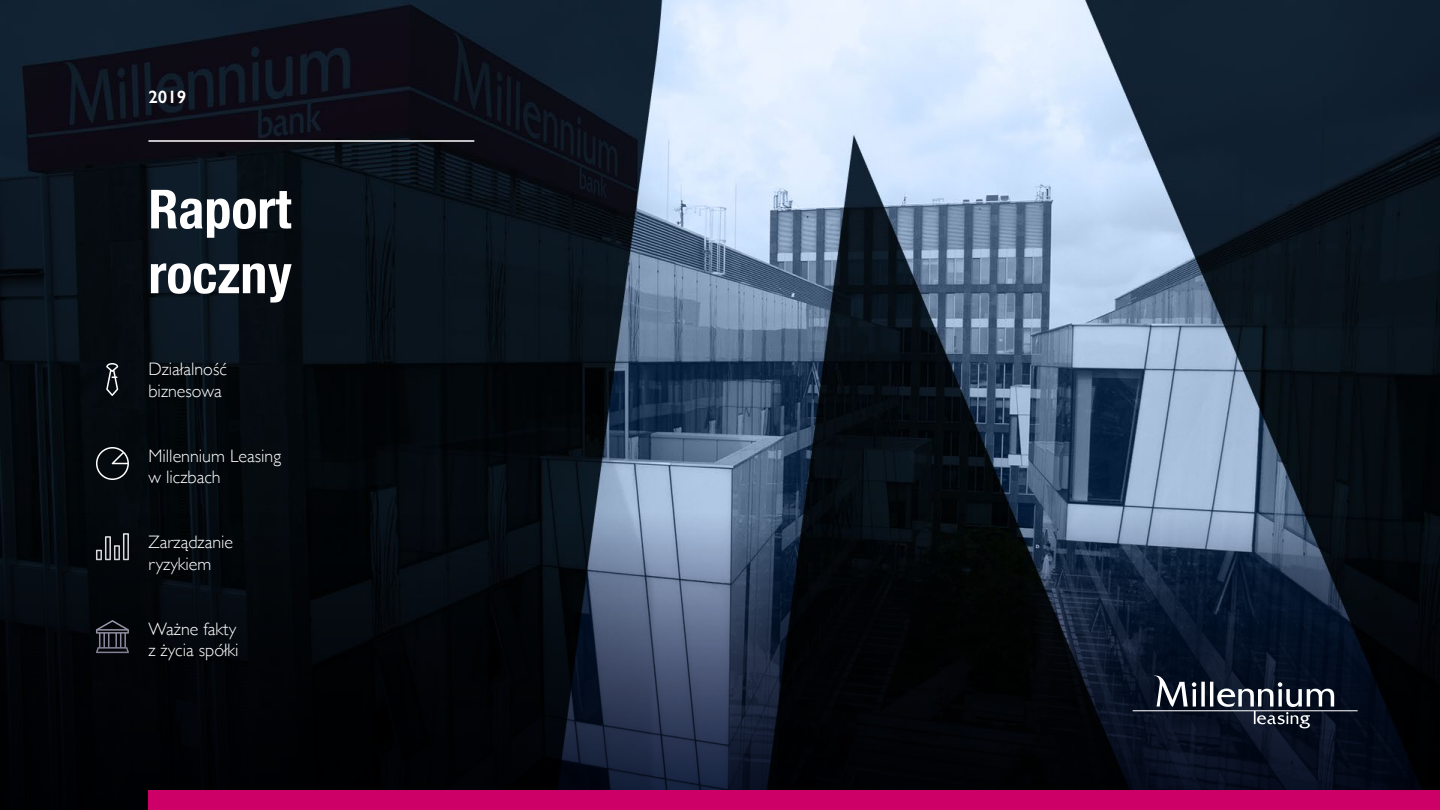
<style>
.page{position:relative;width:1440px;height:810px;background:#fff}
.page>*{position:absolute;margin:0;border:0;box-sizing:border-box;transform-origin:0 0}
.t1{font:700 condensed 54px/64.8px "Helvetica Neue";color:#fff}
.t2{font:300 18px/21.6px "Gill Sans";color:#fff}
.t3{font:600 18px "Gill Sans";color:#fff}
</style>
<div class="page">
<img style="left:0;top:0;width:1440px;height:508px">
<svg style="left:106px;top:363px;width:12px;height:33px"></svg>
<svg style="left:96px;top:447px;width:33px;height:33px"></svg>
<svg style="left:0;top:508px;width:1440px;height:302px;background:#101621"></svg>
<svg style="left:1133px;top:675px;width:225px;height:53px;background:#2e3544"></svg>
<div style="left:148px;top:790px;width:1292px;height:20px;background:#cd0067"></div>
<hr style="left:148px;top:140px;width:326px;height:2px;background:#fff">
<p class="t3" style="left:148px;top:86px;width:40px">2019</p>
<h1 class="t1" style="left:148px;top:173px;width:145px">Raport roczny</h1>
<p class="t2" style="left:148px;top:358px;width:80px">Działalność biznesowa</p>
<p class="t2" style="left:148px;top:444px;width:134px">Millennium Leasing w liczbach</p>
<p class="t2" style="left:148px;top:531px;width:86px">Zarządzanie ryzykiem</p>
<p class="t2" style="left:148px;top:617px;width:92px">Ważne fakty z życia spółki</p>
</div>
